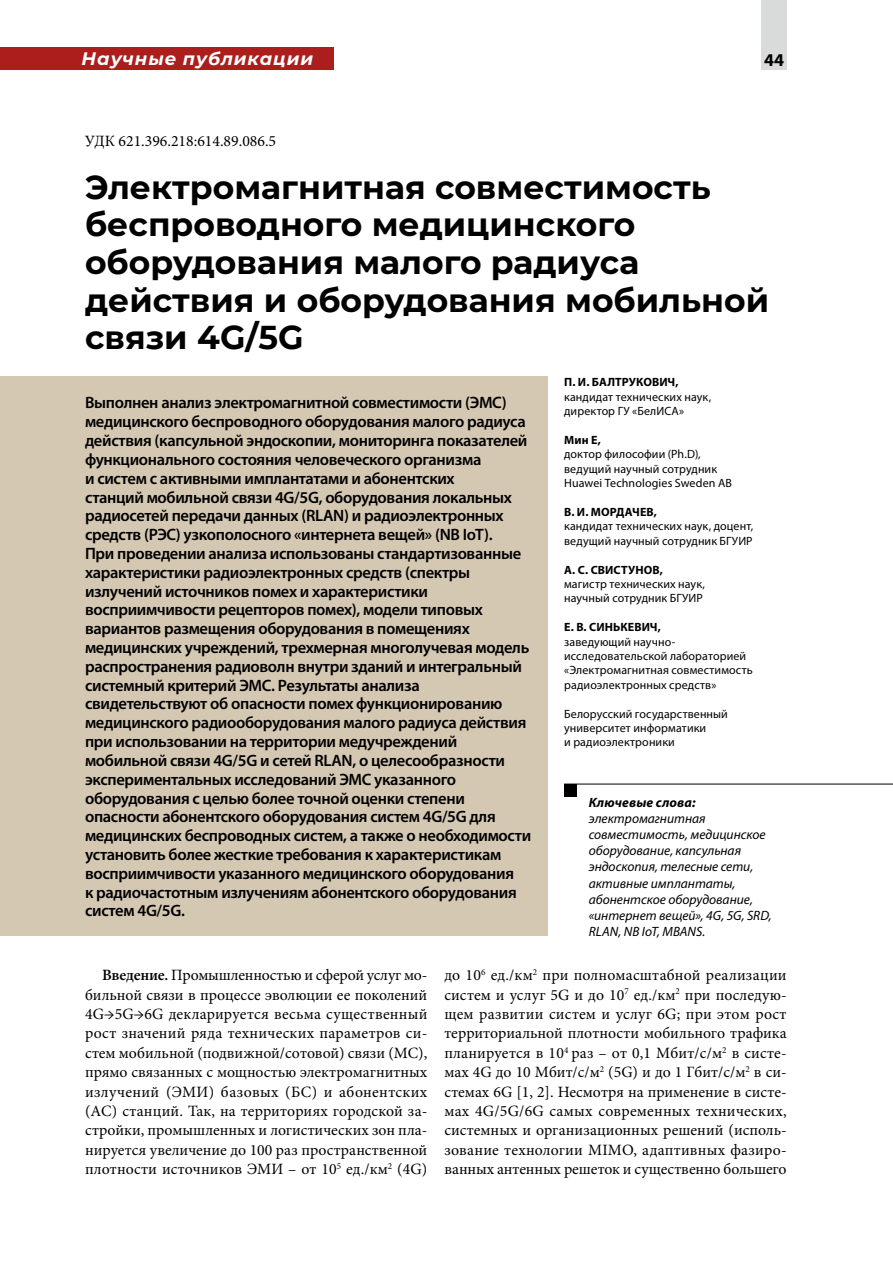
<style>
.page{position:relative;width:893px;height:1263px;background:#fff}
.page>*{position:absolute;margin:0;border:0;box-sizing:border-box;transform-origin:0 0}
.t1{font:700 33px/37.7px "Montserrat";color:#000}
.t2{font:italic 700 18px "Montserrat";letter-spacing:.05em;color:#fff}
.t3{font:700 18px "Myriad Pro";color:#000}
.t4{font:600 16.5px/18.8px "Myriad Pro";letter-spacing:-.02em;color:#000}
.t5{font:15.75px/19.4px "Minion Pro";color:#000;text-align:justify}
.t6{font:italic 13.5px/16.2px "Myriad Pro";color:#000}
.t7{font:italic 700 13.5px "Myriad Pro";letter-spacing:.01em;color:#000}
.t8{font:12px/14.4px "Myriad Pro";letter-spacing:.01em;color:#000}
.t9{font:700 12px "Myriad Pro";letter-spacing:.01em;color:#000}
.s1{font-weight:600}
</style>
<div class="page">
<div style="left:0;top:47px;width:334px;height:23px;background:#ac1e1c"></div>
<div style="left:0;top:376px;width:547px;height:560px;background:#d5c8b3"></div>
<div style="left:564px;top:784px;width:13px;height:12px;background:#000"></div>
<hr style="left:564px;top:784px;width:329px;height:1px;background:#000">
<div style="left:761px;top:0;width:26px;height:70px;background:#d9dada"></div>
<p class="t2" style="left:82px;top:46px;width:233px">Научные публикации</p>
<p class="t5" style="left:85px;top:131px;width:193px">УДК 621.396.218:614.89.086.5</p>
<p class="t3" style="left:764px;top:48px;width:21px">44</p>
<h1 class="t1" style="left:85px;top:167px;width:686px">Электромагнитная совместимость беспроводного медицинского оборудования малого радиуса действия и оборудования мобильной связи 4G/5G</h1>
<p class="t9" style="left:564px;top:374px;width:116px">П. И. БАЛТРУКОВИЧ,</p>
<p class="t8" style="left:564px;top:389px;width:149px">кандидат технических наук, директор ГУ «БелИСА»</p>
<p class="t9" style="left:564px;top:432px;width:38px">Мин Е,</p>
<p class="t8" style="left:564px;top:447px;width:169px">доктор философии (Ph.D), ведущий научный сотрудник<br>Huawei Technologies Sweden AB</p>
<p class="t9" style="left:564px;top:504px;width:94px">В. И. МОРДАЧЕВ,</p>
<p class="t8" style="left:564px;top:519px;width:191px">кандидат технических наук, доцент, ведущий научный сотрудник БГУИР</p>
<p class="t9" style="left:564px;top:562px;width:100px">А. С. СВИСТУНОВ,</p>
<p class="t8" style="left:564px;top:576px;width:142px">магистр технических наук, научный сотрудник БГУИР</p>
<p class="t9" style="left:564px;top:619px;width:98px">Е. В. СИНЬКЕВИЧ,</p>
<p class="t8" style="left:564px;top:634px;width:190px">заведующий научно&shy;исследовательской лабораторией «Электромагнитная совместимость радиоэлектронных средств»</p>
<p class="t8" style="left:564px;top:706px;width:165px">Белорусский государственный университет информатики<br>и радиоэлектроники</p>
<p class="t4" style="left:85px;top:393px;width:448px">Выполнен анализ электромагнитной совместимости (ЭМС) медицинского беспроводного оборудования малого радиуса действия (капсульной эндоскопии, мониторинга показателей функционального состояния человеческого организма<br>и систем с активными имплантатами и абонентских<br>станций мобильной связи 4G/5G, оборудования локальных радиосетей передачи данных (RLAN) и радиоэлектронных средств (РЭС) узкополосного «интернета вещей» (NB IoT).<br>При проведении анализа использованы стандартизованные характеристики радиоэлектронных средств (спектры излучений источников помех и характеристики восприимчивости рецепторов помех), модели типовых вариантов размещения оборудования в помещениях медицинских учреждений, трехмерная многолучевая модель распространения радиоволн внутри зданий и интегральный системный критерий ЭМС. Результаты анализа свидетельствуют об опасности помех функционированию медицинского радиооборудования малого радиуса действия при использовании на территории медучреждений мобильной связи 4G/5G и сетей RLAN, о целесообразности экспериментальных исследований ЭМС указанного оборудования с целью более точной оценки степени опасности абонентского оборудования систем 4G/5G для медицинских беспроводных систем, а также о необходимости установить более жесткие требования к характеристикам восприимчивости указанного медицинского оборудования<br>к радиочастотным излучениям абонентского оборудования систем 4G/5G.</p>
<p class="t7" style="left:589px;top:793px;width:108px">Ключевые слова:</p>
<p class="t6" style="left:589px;top:810px;width:185px">электромагнитная совместимость, медицинское оборудование, капсульная эндоскопия, телесные сети, активные имплантаты, абонентское оборудование, «интернет вещей», 4G, 5G, SRD,<br>RLAN, NB IoT, MBANS.</p>
<p class="t5" style="left:85px;top:965px;width:344px;text-indent:17px"><span class="s1">Введение.</span> Промышленностью и сферой услуг мо&shy;бильной связи в процессе эволюции ее поколений 4G→5G→6G декларируется весьма существенный рост значений ряда технических параметров си&shy;стем мобильной (подвижной/сотовой) связи (МС), прямо связанных с мощностью электромагнитных излучений (ЭМИ) базовых (БС) и абонентских (АС) станций. Так, на территориях городской за&shy;стройки, промышленных и логистических зон пла&shy;нируется увеличение до 100 раз пространственной плотности источников ЭМИ – от 10<sup>5</sup> ед./км<sup>2</sup> (4G)</p>
<p class="t5" style="left:444px;top:965px;width:344px">до 10<sup>6</sup> ед./км<sup>2</sup> при полномасштабной реализации систем и услуг 5G и до 10<sup>7</sup> ед./км<sup>2</sup> при последую&shy;щем развитии систем и услуг 6G; при этом рост территориальной плотности мобильного трафика планируется в 10<sup>4</sup> раз – от 0,1 Мбит/с/м<sup>2</sup> в систе&shy;мах 4G до 10 Мбит/с/м<sup>2</sup> (5G) и до 1 Гбит/с/м<sup>2</sup> в си&shy;стемах 6G [1, 2]. Несмотря на применение в систе&shy;мах 4G/5G/6G самых современных технических, системных и организационных решений (исполь&shy;зование технологии MIMO, адаптивных фазиро&shy;ванных антенных решеток и существенно большего</p>
</div>
